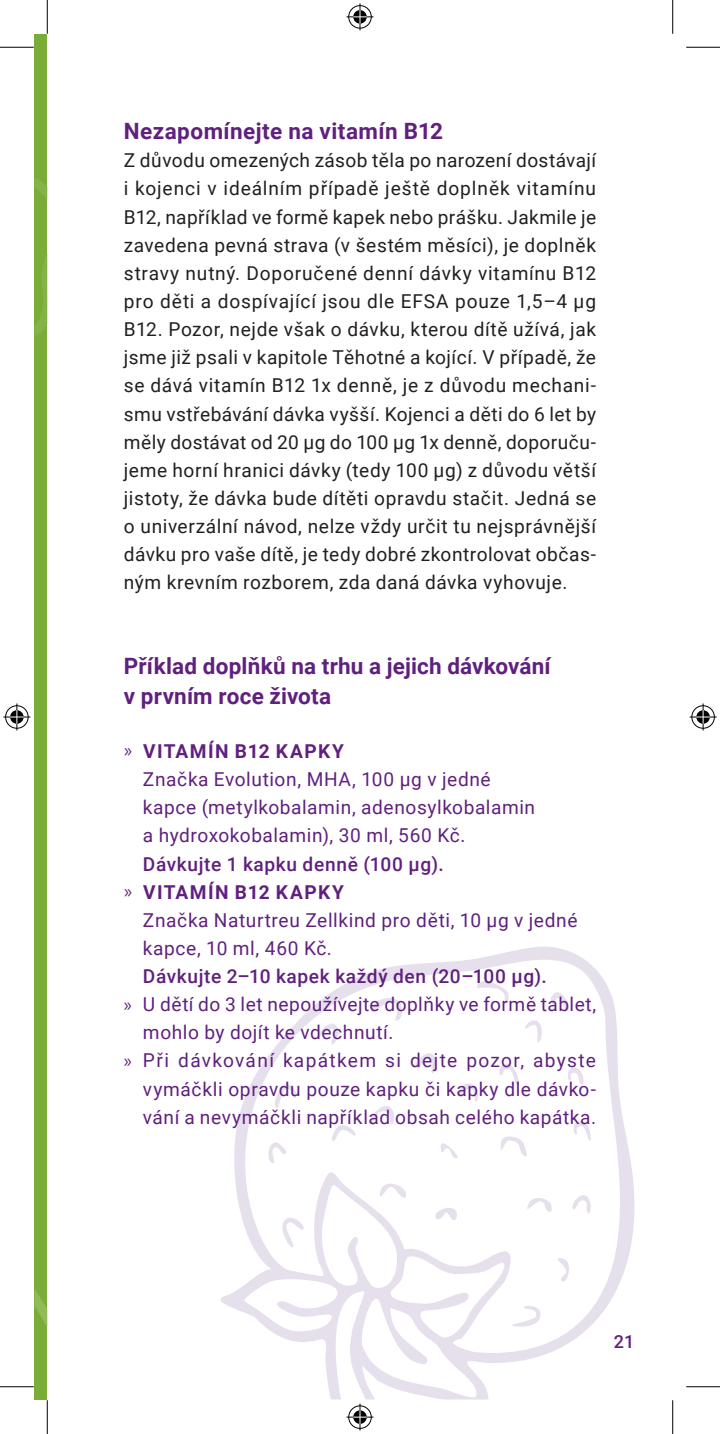
<style>
.page{position:relative;width:720px;height:1434px;background:#fff}
.page>*{position:absolute;margin:0;border:0;box-sizing:border-box;transform-origin:0 0}
.t1{font:700 22.5px/30.2px "Roboto";letter-spacing:.01em;color:#60207e}
.t2{font:19.12px/28.1px "Roboto";letter-spacing:.03em;color:#231f20;text-align:justify}
.t3{font:19.12px/28.1px "Roboto";letter-spacing:.03em;color:#60207e}
.t4{font:500 19.12px/28.1px "Roboto";letter-spacing:.035em;color:#60207e}
.t5{font:19.12px "Roboto";letter-spacing:.07em;color:#60207e}
.t6{font:500 18px "Roboto";color:#60207e}
.s1{font-family:"Myriad Pro"}
.s2{font-weight:700}
.s3{font-family:"Myriad Pro";font-weight:400}
</style>
<div class="page">
<div style="left:34px;top:34px;width:13px;height:1365px;background:#79ad38"></div>
<svg style="left:34px;top:1289px;width:14px;height:38px"></svg>
<svg style="left:220px;top:947px;width:415px;height:452px"></svg>
<svg style="left:527px;top:1198px;width:25px;height:14px"></svg>
<svg style="left:329px;top:1125px;width:28px;height:16px"></svg>
<hr style="left:0;top:47px;width:34px;height:1px;background:#000">
<hr style="left:686px;top:47px;width:34px;height:1px;background:#000">
<hr style="left:0;top:1386px;width:34px;height:1px;background:#000">
<hr style="left:686px;top:1386px;width:34px;height:1px;background:#000">
<hr style="left:47px;top:0;width:1px;height:34px;background:#000">
<hr style="left:47px;top:1400px;width:1px;height:34px;background:#000">
<hr style="left:672px;top:0;width:1px;height:34px;background:#000">
<hr style="left:672px;top:1400px;width:1px;height:34px;background:#000">
<svg style="left:346px;top:3px;width:27px;height:27px"></svg>
<svg style="left:346px;top:1403px;width:27px;height:27px"></svg>
<svg style="left:3px;top:178px;width:45px;height:553px"></svg>
<svg style="left:689px;top:703px;width:27px;height:27px"></svg>
<p class="t1" style="left:124px;top:115px;width:320px">Nezapomínejte na vitamín B12</p>
<p class="t2" style="left:124px;top:146px;width:474px">Z důvodu omezených zásob těla po narození dostávají i kojenci v ideálním případě ještě doplněk vitamínu B12, například ve formě kapek nebo prášku. Jakmile je zavedena pevná strava (v šestém měsíci), je doplněk stravy nutný. Doporučené denní dávky vitamínu B12 pro děti a dospívající jsou dle EFSA pouze 1,5–4 µg B12. Pozor, nejde však o dávku, kterou dítě užívá, jak jsme již psali v kapitole Těhotné a kojící. V případě, že se dává vitamín B12 1x denně, je z důvodu mechani&shy;smu vstřebávání dávka vyšší. Kojenci a děti do 6 let by měly dostávat od 20 µg do 100 µg 1x denně, doporuču&shy;jeme horní hranici dávky (tedy 100 µg) z důvodu větší jistoty, že dávka bude dítěti opravdu stačit. Jedná se o univerzální návod, nelze vždy určit tu nejsprávnější dávku pro vaše dítě, je tedy dobré zkontrolovat občas&shy;ným krevním rozborem, zda daná dávka vyhovuje.</p>
<p class="t1" style="left:124px;top:650px;width:428px">Příklad doplňků na trhu a jejich dávkování v prvním roce života</p>
<p class="t3" style="left:143px;top:736px;width:393px;text-indent:-19px"><span class="s1">»</span> <span class="s2">VITAMÍN B12 KAPKY<br></span>Značka Evolution, MHA, 100 µg v jedné kapce (metylkobalamin, adenosylkobalamin a hydroxokobalamin), 30 ml, 560 Kč.</p>
<p class="t4" style="left:124px;top:849px;width:321px;text-indent:19px">Dávkujte 1 kapku denně (100 µg). <span class="s3">»</span> <span class="s2">VITAMÍN B12 KAPKY</span></p>
<p class="t3" style="left:143px;top:905px;width:436px">Značka Naturtreu Zellkind pro děti, 10 µg v jedné kapce, 10 ml, 460 Kč.</p>
<p class="t4" style="left:143px;top:961px;width:405px">Dávkujte 2–10 kapek každý den (20–100 µg).</p>
<p class="t3" style="left:124px;top:990px;width:473px"><span class="s1">»</span> U dětí do 3 let nepoužívejte doplňky ve formě tablet,</p>
<p class="t3" style="left:143px;top:1018px;width:252px">mohlo by dojít ke vdechnutí.</p>
<p class="t5" style="left:124px;top:1047px;width:473px"><span class="s1">»</span> Při dávkování kapátkem si dejte pozor, abyste</p>
<p class="t3" style="left:143px;top:1074px;width:454px">vymáčkli opravdu pouze kapku či kapky dle dávko-</p>
<p class="t3" style="left:143px;top:1102px;width:454px">vání a nevymáčkli například obsah celého kapátka.</p>
<p class="t6" style="left:613px;top:1329px;width:22px">21</p>
</div>
